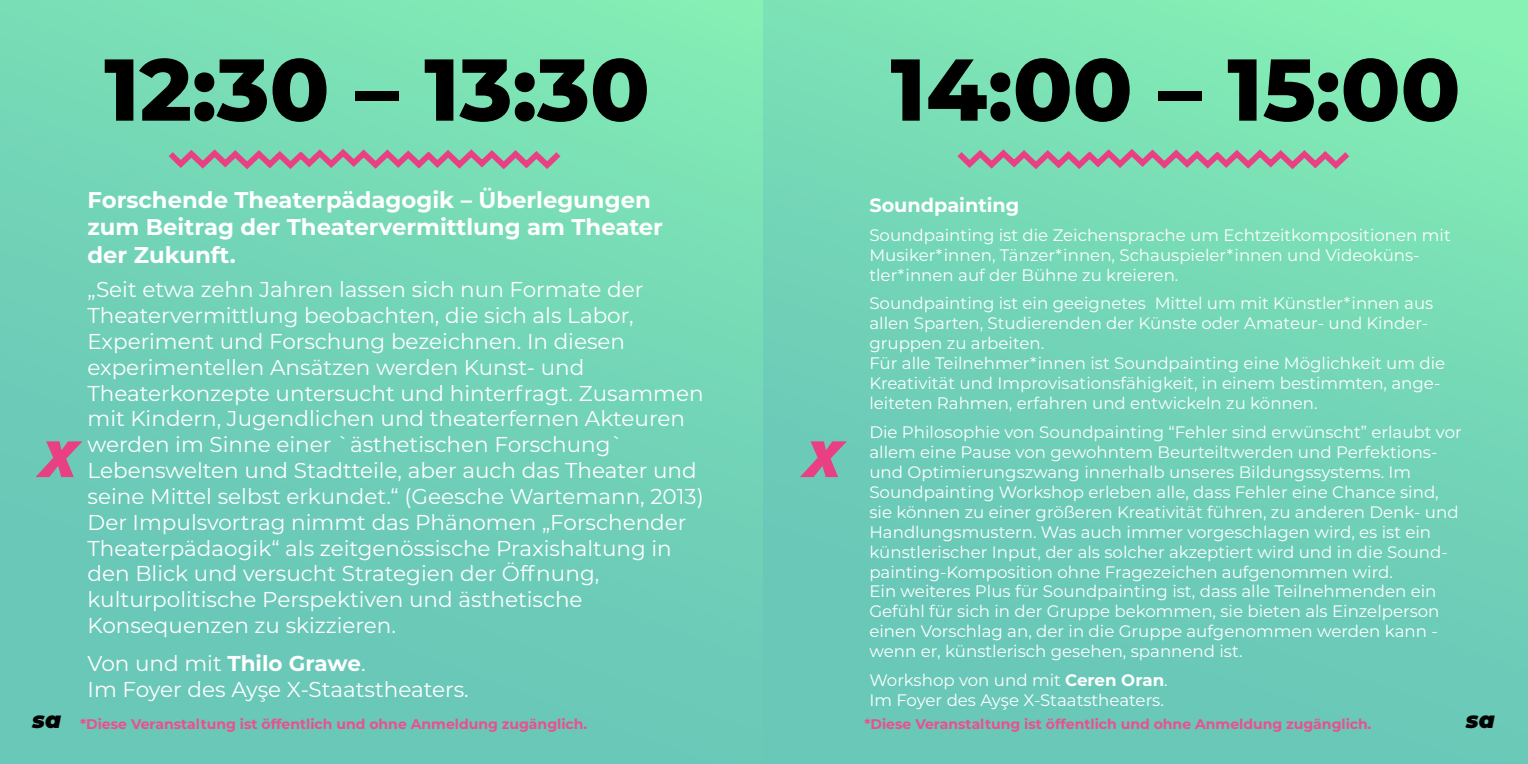
<style>
.page{position:relative;width:1528px;height:764px;background:#fff}
.page>*{position:absolute;margin:0;border:0;box-sizing:border-box;transform-origin:0 0}
.t1{font:800 87.5px "Montserrat";color:#000}
.t2{font:italic 800 55.82px "Paralucent";color:#e94083;scale:1.08 1}
.t3{font:700 22.75px/27.3px "Montserrat";color:#fff}
.t4{font:italic 900 22.75px "Montserrat";color:#020203}
.t5{font:21.53px/25.9px "Montserrat";color:#fff}
.t6{font:700 19.25px "Montserrat";color:#fff}
.t7{font:16.62px/19.9px "Montserrat";color:#fff}
.t8{font:700 14px "Montserrat";color:#ea508f}
.s1{font-weight:700}
</style>
<div class="page">
<img style="left:0;top:0;width:1528px;height:764px">
<svg style="left:163px;top:145px;width:404px;height:28px;background:#96b1a7"></svg>
<svg style="left:951px;top:145px;width:404px;height:28px;background:#98b4a7"></svg>
<h1 class="t1" style="left:104px;top:25px;width:547px">12:30 – 13:30</h1>
<h1 class="t1" style="left:890px;top:25px;width:571px">14:00 – 15:00</h1>
<h3 class="t3" style="left:88px;top:185px;width:577px">Forschende Theaterpädagogik – Überlegungen zum Beitrag der Theatervermittlung am Theater der Zukunft.</h3>
<p class="t5" style="left:88px;top:276px;width:618px">„Seit etwa zehn Jahren lassen sich nun Formate der Theatervermittlung beobachten, die sich als Labor, Experiment und Forschung bezeichnen. In diesen experimentellen Ansätzen werden Kunst- und Theaterkonzepte untersucht und hinterfragt. Zusammen mit Kindern, Jugendlichen und theaterfernen Akteuren werden im Sinne einer `ästhetischen Forschung` Lebenswelten und Stadtteile, aber auch das Theater und seine Mittel selbst erkundet.“ (Geesche Wartemann, 2013)<br>Der Impulsvortrag nimmt das Phänomen „Forschender Theaterpädaogik“ als zeitgenössische Praxishaltung in den Blick und versucht Strategien der Öffnung, kulturpolitische Perspektiven und ästhetische Konsequenzen zu skizzieren.</p>
<p class="t5" style="left:88px;top:650px;width:383px">Von und mit <span class="s1">Thilo Grawe</span>.<br>Im Foyer des Ayşe X-Staatstheaters.</p>
<p class="t8" style="left:80px;top:714px;width:508px">*Diese Veranstaltung ist öffentlich und ohne Anmeldung zugänglich.</p>
<p class="t6" style="left:869px;top:191px;width:151px">Soundpainting</p>
<p class="t7" style="left:869px;top:224px;width:583px">Soundpainting ist die Zeichensprache um Echtzeitkompositionen mit<br>Musiker*innen, Tänzer*innen, Schauspieler*innen und Videoküns&shy;tler*innen auf der Bühne zu kreieren.</p>
<p class="t7" style="left:869px;top:293px;width:577px">Soundpainting ist ein geeignetes Mittel um mit Künstler*innen aus allen Sparten, Studierenden der Künste oder Amateur- und Kinder&shy;gruppen zu arbeiten.<br>Für alle Teilnehmer*innen ist Soundpainting eine Möglichkeit um die Kreativität und Improvisationsfähigkeit, in einem bestimmten, ange&shy;leiteten Rahmen, erfahren und entwickeln zu können.</p>
<p class="t7" style="left:869px;top:421px;width:594px">Die Philosophie von Soundpainting “Fehler sind erwünscht” erlaubt vor allem eine Pause von gewohntem Beurteiltwerden und Perfektions&shy;und Optimierungszwang innerhalb unseres Bildungssystems. Im Soundpainting Workshop erleben alle, dass Fehler eine Chance sind, sie können zu einer größeren Kreativität führen, zu anderen Denk- und Handlungsmustern. Was auch immer vorgeschlagen wird, es ist ein künstlerischer Input, der als solcher akzeptiert wird und in die Sound&shy;painting-Komposition ohne Fragezeichen aufgenommen wird.<br>Ein weiteres Plus für Soundpainting ist, dass alle Teilnehmenden ein Gefühl für sich in der Gruppe bekommen, sie bieten als Einzelperson einen Vorschlag an, der in die Gruppe aufgenommen werden kann - wenn er, künstlerisch gesehen, spannend ist.</p>
<p class="t7" style="left:869px;top:670px;width:300px">Workshop von und mit <span class="s1">Ceren Oran</span>.<br>Im Foyer des Ayşe X-Staatstheaters.</p>
<h2 class="t2" style="left:40px;top:425px;width:35px">X</h2>
<h2 class="t2" style="left:804px;top:425px;width:35px">X</h2>
<h3 class="t4" style="left:32px;top:702px;width:30px">sa</h3>
<p class="t8" style="left:864px;top:714px;width:508px">*Diese Veranstaltung ist öffentlich und ohne Anmeldung zugänglich.</p>
<h3 class="t4" style="left:1466px;top:702px;width:30px">sa</h3>
</div>
